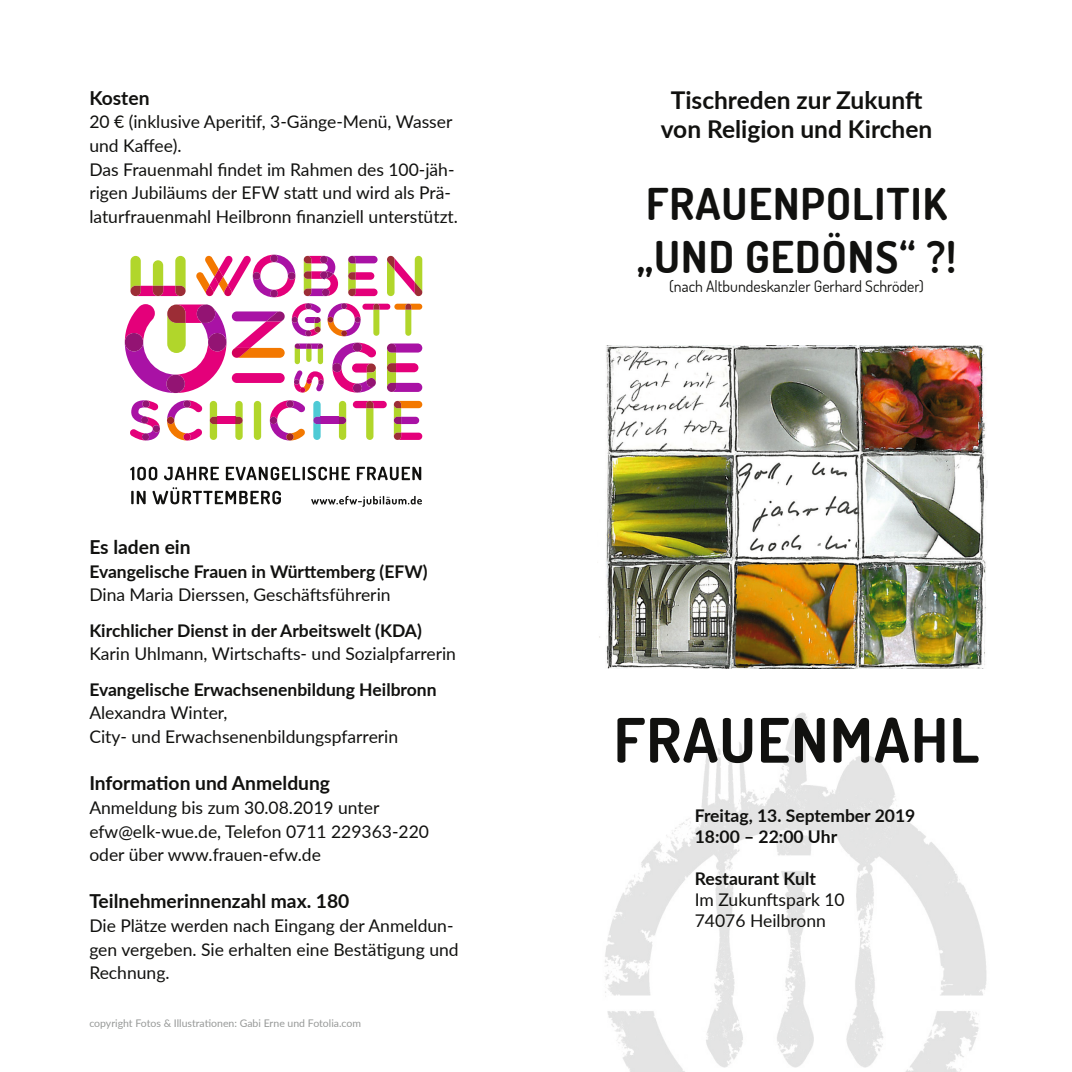
<style>
.page{position:relative;width:1072px;height:1072px;background:#fff}
.page>*{position:absolute;margin:0;border:0;box-sizing:border-box;transform-origin:0 0}
.t1{font:700 61.25px "Dosis";letter-spacing:.025em;color:#11110f}
.t2{font:700 43.75px/52.5px "Dosis";letter-spacing:.025em;color:#11110f}
.t3{font:700 24.5px/29.4px "Lato";color:#11110f;text-align:center}
.t4{font:700 19.25px "Lato";color:#11110f}
.t5{font:17.5px/23.6px "Lato";color:#11110f}
.t6{font:700 17.5px/21px "Lato";color:#11110f}
.t7{font:15.75px "Dosis";color:#11110f}
.t8{font:10.5px "Lato";color:#979998}
</style>
<div class="page">
<img style="left:605px;top:712px;width:382px;height:359px">
<img style="left:599px;top:346px;width:388px;height:322px">
<svg style="left:394px;top:401px;width:28px;height:39px"></svg>
<svg style="left:348px;top:256px;width:29px;height:40px"></svg>
<svg style="left:130px;top:256px;width:56px;height:40px"></svg>
<svg style="left:304px;top:256px;width:34px;height:40px"></svg>
<div style="left:254px;top:401px;width:7px;height:39px;background:#b1d62b;border-radius:4px"></div>
<div style="left:232px;top:373px;width:53px;height:10px;background:#e4007a;border-radius:5px"></div>
<svg style="left:327px;top:303px;width:95px;height:33px"></svg>
<svg style="left:353px;top:401px;width:34px;height:39px"></svg>
<svg style="left:270px;top:400px;width:35px;height:40px"></svg>
<div style="left:286px;top:400px;width:7px;height:7px;background:#931473;border-radius:50%"></div>
<div style="left:320px;top:417px;width:19px;height:7px;background:#a912a5"></div>
<svg style="left:313px;top:401px;width:7px;height:39px"></svg>
<svg style="left:339px;top:401px;width:7px;height:39px"></svg>
<div style="left:217px;top:417px;width:18px;height:7px;background:#e4007a"></div>
<svg style="left:210px;top:401px;width:7px;height:39px"></svg>
<svg style="left:235px;top:401px;width:8px;height:39px"></svg>
<svg style="left:130px;top:400px;width:30px;height:40px"></svg>
<svg style="left:196px;top:255px;width:99px;height:42px"></svg>
<svg style="left:387px;top:343px;width:35px;height:49px"></svg>
<svg style="left:295px;top:343px;width:28px;height:21px"></svg>
<svg style="left:294px;top:370px;width:30px;height:22px"></svg>
<svg style="left:167px;top:400px;width:35px;height:40px"></svg>
<div style="left:183px;top:400px;width:8px;height:7px;background:#931473;border-radius:50%"></div>
<svg style="left:130px;top:467px;width:27px;height:13px"></svg>
<svg style="left:164px;top:466px;width:55px;height:14px"></svg>
<svg style="left:226px;top:466px;width:124px;height:14px"></svg>
<svg style="left:357px;top:466px;width:64px;height:14px"></svg>
<svg style="left:131px;top:491px;width:15px;height:13px"></svg>
<svg style="left:152px;top:487px;width:129px;height:17px"></svg>
<svg style="left:311px;top:496px;width:111px;height:11px"></svg>
<svg style="left:387px;top:256px;width:35px;height:40px"></svg>
<svg style="left:232px;top:311px;width:53px;height:47px"></svg>
<svg style="left:332px;top:342px;width:44px;height:50px"></svg>
<svg style="left:125px;top:304px;width:101px;height:89px"></svg>
<svg style="left:292px;top:303px;width:29px;height:33px"></svg>
<p class="t4" style="left:89px;top:84px;width:62px">Kosten</p>
<p class="t5" style="left:89px;top:110px;width:370px">20 € (inklusive Aperitif, 3-Gänge-Menü, Wasser und Kaffee).<br>Das Frauenmahl findet im Rahmen des 100-jäh&shy;rigen Jubiläums der EFW statt und wird als Prä&shy;laturfrauenmahl Heilbronn finanziell unterstützt.</p>
<p class="t4" style="left:89px;top:532px;width:103px">Es laden ein</p>
<p class="t6" style="left:89px;top:560px;width:340px">Evangelische Frauen in Württemberg (EFW)</p>
<p class="t5" style="left:89px;top:582px;width:303px">Dina Maria Dierssen, Geschäftsführerin</p>
<p class="t6" style="left:89px;top:619px;width:334px">Kirchlicher Dienst in der Arbeitswelt (KDA)</p>
<p class="t5" style="left:89px;top:641px;width:368px">Karin Uhlmann, Wirtschafts- und Sozialpfarrerin</p>
<p class="t6" style="left:89px;top:678px;width:349px">Evangelische Erwachsenenbildung Heilbronn</p>
<p class="t5" style="left:89px;top:700px;width:310px">Alexandra Winter,<br>City- und Erwachsenenbildungspfarrerin</p>
<p class="t4" style="left:89px;top:769px;width:242px">Information und Anmeldung</p>
<p class="t5" style="left:89px;top:795px;width:341px">Anmeldung bis zum 30.08.2019 unter efw@elk-wue.de, Telefon 0711 229363-220 oder über www.frauen-efw.de</p>
<p class="t4" style="left:89px;top:887px;width:262px">Teilnehmerinnenzahl max. 180</p>
<p class="t5" style="left:89px;top:913px;width:371px">Die Plätze werden nach Eingang der Anmeldun&shy;gen vergeben. Sie erhalten eine Bestätigung und<br>Rechnung.</p>
<p class="t8" style="left:89px;top:1015px;width:273px">copyright Fotos &amp; Illustrationen: Gabi Erne und Fotolia.com</p>
<h3 class="t3" style="left:660px;top:84px;width:273px">Tischreden zur Zukunft von Religion und Kirchen</h3>
<h2 class="t2" style="left:637px;top:177px;width:321px">FRAUENPOLITIK „UND GEDÖNS“ ?!</h2>
<p class="t7" style="left:669px;top:276px;width:256px">(nach Altbundeskanzler Gerhard Schröder)</p>
<h1 class="t1" style="left:614px;top:700px;width:367px">FRAUENMAHL</h1>
<p class="t6" style="left:694px;top:804px;width:222px">Freitag, 13. September 2019<br>18:00 – 22:00 Uhr</p>
<p class="t6" style="left:694px;top:867px;width:123px">Restaurant Kult</p>
<p class="t5" style="left:694px;top:888px;width:151px;line-height:21px">Im Zukunftspark 10<br>74076 Heilbronn</p>
</div>
